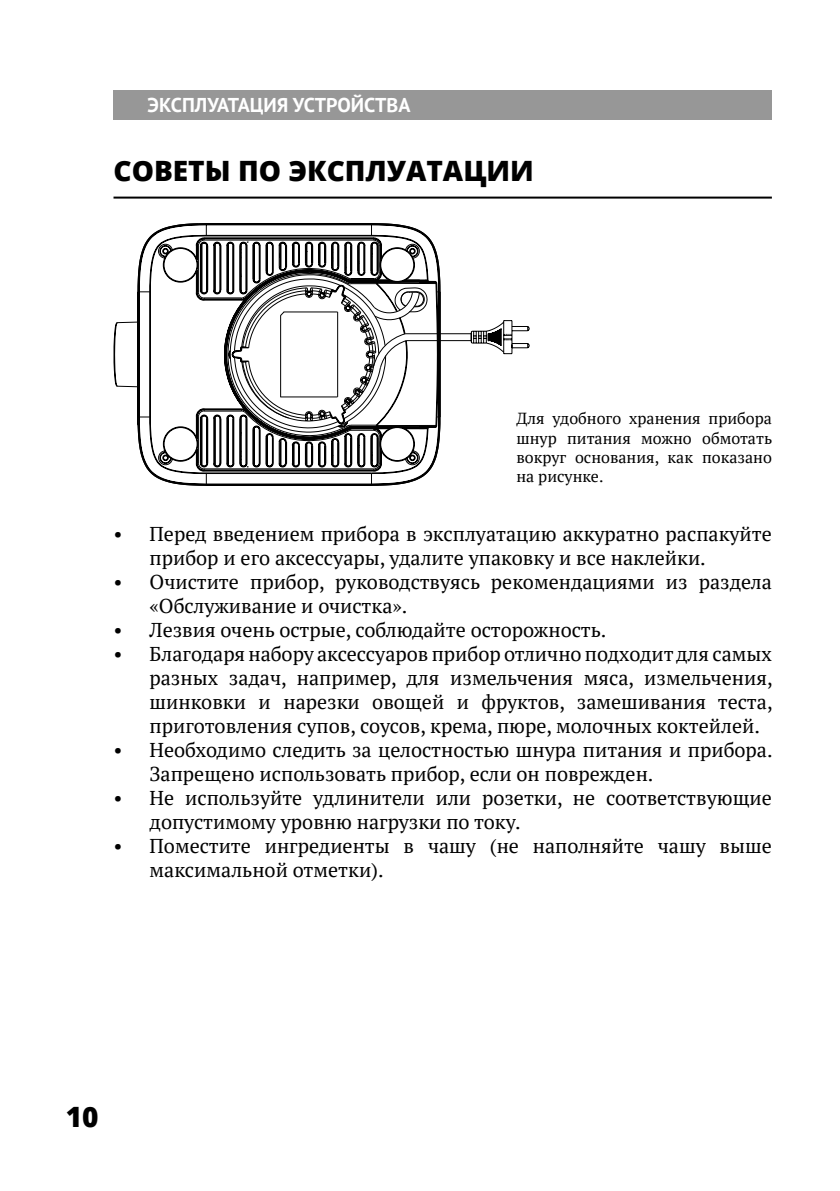
<style>
.page{position:relative;width:840px;height:1191px;background:#fff}
.page>*{position:absolute;margin:0;border:0;box-sizing:border-box;transform-origin:0 0}
.t1{font:800 28px "Open Sans";color:#000}
.t2{font:20px/24px "PT Serif";color:#000}
.t3{font:700 20px "PT Sans";color:#fff}
.t4{font:16px/19.2px "PT Serif";color:#000;text-align:justify}
</style>
<div class="page">
<svg style="left:146px;top:223px;width:287px;height:263px"></svg>
<svg style="left:116px;top:234px;width:313px;height:233px"></svg>
<svg style="left:200px;top:243px;width:270px;height:223px"></svg>
<svg style="left:470px;top:320px;width:60px;height:35px"></svg>
<hr style="left:113px;top:197px;width:658px;height:2px;background:#000">
<div style="left:113px;top:91px;width:658px;height:29px;background:#979797"></div>
<p class="t3" style="left:147px;top:92px;width:264px">ЭКСПЛУАТАЦИЯ УСТРОЙСТВА</p>
<p class="t1" style="left:113px;top:149px;width:422px">СОВЕТЫ ПО ЭКСПЛУАТАЦИИ</p>
<p class="t4" style="left:516px;top:409px;width:257px">Для удобного хранения прибора шнур питания можно обмотать вокруг основания, как показано на рисунке.</p>
<p class="t2" style="left:149px;top:521px;width:623px;text-indent:-36px">• Перед введением прибора в эксплуатацию аккуратно распакуйте прибор и его аксессуары, удалите упаковку и все наклейки.</p>
<p class="t2" style="left:149px;top:569px;width:623px;text-indent:-36px">• Очистите прибор, руководствуясь рекомендациями из раздела «Обслуживание и очистка».</p>
<p class="t2" style="left:113px;top:617px;width:494px">• Лезвия очень острые, соблюдайте осторожность.</p>
<p class="t2" style="left:149px;top:641px;width:624px;text-align:justify;text-indent:-36px">• Благодаря набору аксессуаров прибор отлично подходит для самых разных задач, например, для измельчения мяса, измельчения, шинковки и нарезки овощей и фруктов, замешивания теста, приготовления супов, соусов, крема, пюре, молочных коктейлей.</p>
<p class="t2" style="left:149px;top:737px;width:624px;text-indent:-36px">• Необходимо следить за целостностью шнура питания и прибора.<br>Запрещено использовать прибор, если он поврежден.</p>
<p class="t2" style="left:149px;top:785px;width:623px;text-indent:-36px">• Не используйте удлинители или розетки, не соответствующие допустимому уровню нагрузки по току.</p>
<p class="t2" style="left:149px;top:833px;width:623px;text-indent:-36px">• Поместите ингредиенты в чашу (не наполняйте чашу выше максимальной отметки).</p>
<p class="t1" style="left:66px;top:1095px;width:34px">10</p>
</div>
